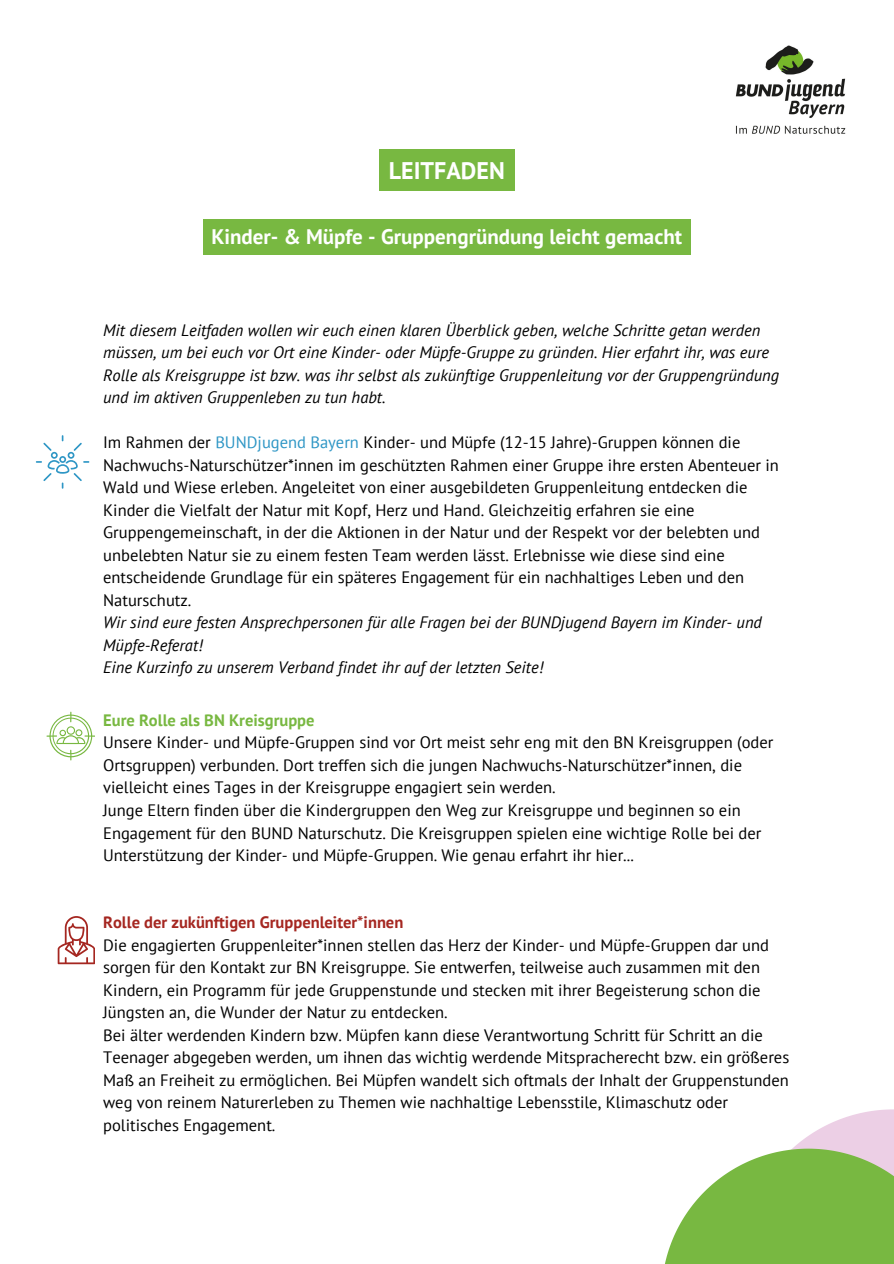
<style>
.page{position:relative;width:894px;height:1264px;background:#fff}
.page>*{position:absolute;margin:0;border:0;box-sizing:border-box;transform-origin:0 0}
.t1{font:700 24px "PT Sans";color:#fff}
.t2{font:700 21px "PT Sans";color:#fff}
.t3{font:16.5px/22.5px "PT Sans";color:#000}
.t4{font:italic 16.5px/22.5px "PT Sans";color:#000}
.t5{font:700 16.5px "PT Sans";color:#a52721}
.t6{font:700 16.5px "PT Sans";color:#78b841}
.s1{color:#2e96c5}
</style>
<div class="page">
<img style="left:735px;top:45px;width:111px;height:89px">
<svg style="left:36px;top:435px;width:53px;height:53px"></svg>
<svg style="left:58px;top:916px;width:37px;height:48px"></svg>
<svg style="left:46px;top:711px;width:49px;height:49px"></svg>
<div style="left:379px;top:149px;width:135px;height:41px;background:#78b841"></div>
<div style="left:203px;top:219px;width:487px;height:35px;background:#78b841"></div>
<svg style="left:665px;top:1109px;width:228px;height:154px"></svg>
<p class="t1" style="left:389px;top:154px;width:117px">LEITFADEN</p>
<p class="t2" style="left:211px;top:222px;width:472px">Kinder- &amp; Müpfe - Gruppengründung leicht gemacht</p>
<p class="t4" style="left:103px;top:318px;width:677px">Mit diesem Leitfaden wollen wir euch einen klaren Überblick geben, welche Schritte getan werden müssen, um bei euch vor Ort eine Kinder- oder Müpfe-Gruppe zu gründen. Hier erfahrt ihr, was eure Rolle als Kreisgruppe ist bzw. was ihr selbst als zukünftige Gruppenleitung vor der Gruppengründung und im aktiven Gruppenleben zu tun habt.</p>
<h2 class="t3" style="left:103px;top:431px;width:677px">Im Rahmen der <span class="s1">BUNDjugend Bayern</span> Kinder- und Müpfe (12-15 Jahre)-Gruppen können die Nachwuchs-Naturschützer*innen im geschützten Rahmen einer Gruppe ihre ersten Abenteuer in Wald und Wiese erleben. Angeleitet von einer ausgebildeten Gruppenleitung entdecken die Kinder die Vielfalt der Natur mit Kopf, Herz und Hand. Gleichzeitig erfahren sie eine Gruppengemeinschaft, in der die Aktionen in der Natur und der Respekt vor der belebten und unbelebten Natur sie zu einem festen Team werden lässt. Erlebnisse wie diese sind eine entscheidende Grundlage für ein späteres Engagement für ein nachhaltiges Leben und den Naturschutz.</h2>
<p class="t4" style="left:103px;top:611px;width:660px">Wir sind eure festen Ansprechpersonen für alle Fragen bei der BUNDjugend Bayern im Kinder- und<br>Müpfe-Referat!</p>
<p class="t4" style="left:103px;top:656px;width:441px">Eine Kurzinfo zu unserem Verband findet ihr auf der letzten Seite!</p>
<p class="t6" style="left:103px;top:709px;width:213px">Eure Rolle als BN Kreisgruppe</p>
<p class="t3" style="left:103px;top:731px;width:671px">Unsere Kinder- und Müpfe-Gruppen sind vor Ort meist sehr eng mit den BN Kreisgruppen (oder<br>Ortsgruppen) verbunden. Dort treffen sich die jungen Nachwuchs-Naturschützer*innen, die vielleicht eines Tages in der Kreisgruppe engagiert sein werden.</p>
<p class="t3" style="left:103px;top:798px;width:659px">Junge Eltern finden über die Kindergruppen den Weg zur Kreisgruppe und beginnen so ein<br>Engagement für den BUND Naturschutz. Die Kreisgruppen spielen eine wichtige Rolle bei der<br>Unterstützung der Kinder- und Müpfe-Gruppen. Wie genau erfahrt ihr hier...</p>
<p class="t5" style="left:103px;top:911px;width:301px">Rolle der zukünftigen Gruppenleiter*innen</p>
<p class="t3" style="left:103px;top:933px;width:667px">Die engagierten Gruppenleiter*innen stellen das Herz der Kinder- und Müpfe-Gruppen dar und sorgen für den Kontakt zur BN Kreisgruppe. Sie entwerfen, teilweise auch zusammen mit den Kindern, ein Programm für jede Gruppenstunde und stecken mit ihrer Begeisterung schon die Jüngsten an, die Wunder der Natur zu entdecken.</p>
<p class="t3" style="left:103px;top:1023px;width:687px">Bei älter werdenden Kindern bzw. Müpfen kann diese Verantwortung Schritt für Schritt an die Teenager abgegeben werden, um ihnen das wichtig werdende Mitspracherecht bzw. ein größeres Maß an Freiheit zu ermöglichen. Bei Müpfen wandelt sich oftmals der Inhalt der Gruppenstunden weg von reinem Naturerleben zu Themen wie nachhaltige Lebensstile, Klimaschutz oder politisches Engagement.</p>
</div>
